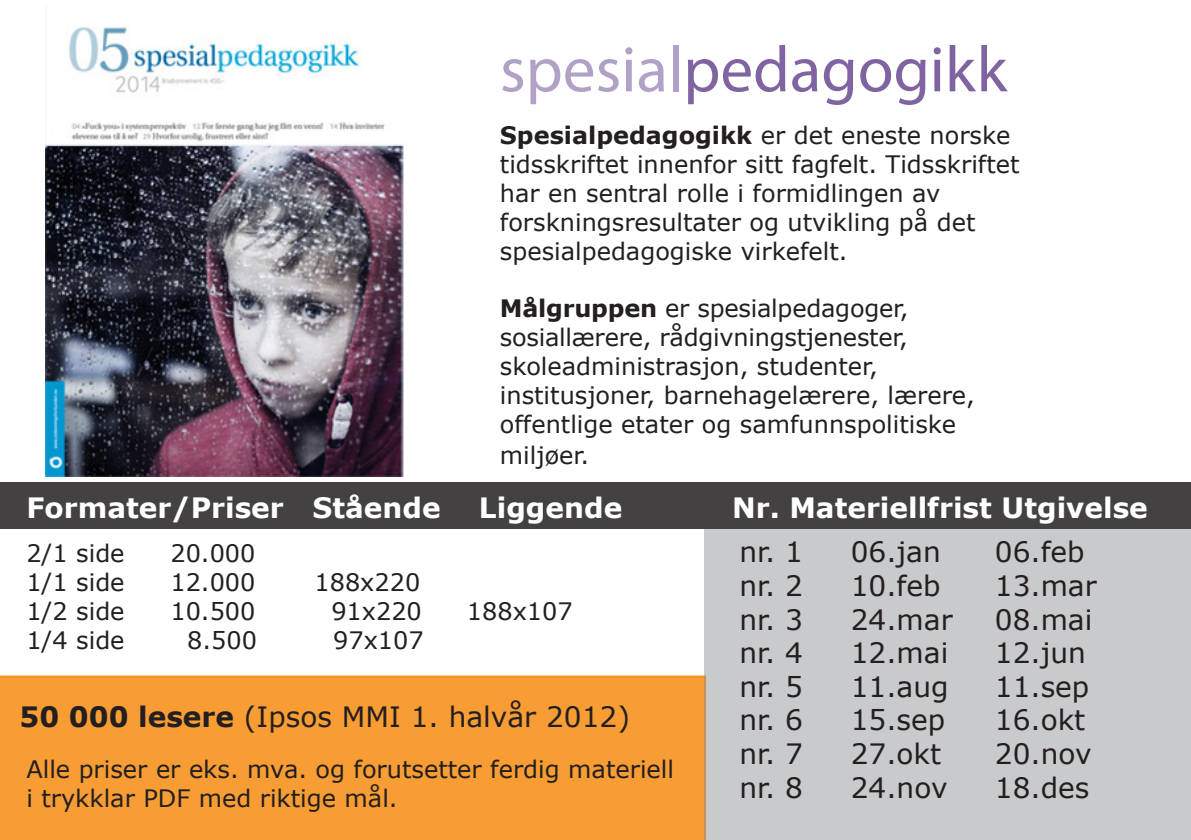
<style>
.page{position:relative;width:1191px;height:840px;background:#fff}
.page>*{position:absolute;margin:0;border:0;box-sizing:border-box;transform-origin:0 0}
.t1{font:65.2px "Myriad Pro";color:#8064a2}
.t2{font:28px "Verdana";color:#231f20}
.t3{font:700 28px "Verdana";color:#fff}
.t4{font:24px/28.8px "Verdana";color:#231f20}
.s1{color:#b2a1c7}
.s2{font-weight:700}
</style>
<div class="page">
<div style="left:0;top:675px;width:704px;height:164px;background:#f89d33"></div>
<div style="left:0;top:482px;width:1191px;height:47px;background:#444142"></div>
<div style="left:704px;top:529px;width:487px;height:310px;background:#c9cacb"></div>
<img style="left:46px;top:27px;width:358px;height:449px">
<p class="t1" style="left:500px;top:29px;width:509px"><span class="s1">spesial</span>pedagogikk</p>
<p class="t4" style="left:500px;top:121px;width:521px"><span class="s2">Spesialpedagogikk</span> er det eneste norske tidsskriftet innenfor sitt fagfelt. Tidsskriftet har en sentral rolle i formidlingen av</p>
<p class="t4" style="left:500px;top:207px;width:477px">forskningsresultater og utvikling på det</p>
<p class="t4" style="left:500px;top:236px;width:349px">spesialpedagogiske virkefelt.</p>
<p class="t4" style="left:500px;top:294px;width:410px"><span class="s2">Målgruppen</span> er spesialpedagoger,</p>
<p class="t4" style="left:500px;top:322px;width:409px">sosiallærere, rådgivningstjenester,</p>
<p class="t4" style="left:500px;top:351px;width:379px">skoleadministrasjon, studenter,</p>
<p class="t4" style="left:500px;top:380px;width:476px">institusjoner, barnehagelærere, lærere,</p>
<p class="t4" style="left:500px;top:408px;width:458px;line-height:31.2px">offentlige etater og samfunnspolitiske miljøer.</p>
<p class="t3" style="left:26px;top:488px;width:416px">Formater/Priser Stående</p>
<p class="t3" style="left:479px;top:488px;width:145px">Liggende</p>
<p class="t3" style="left:732px;top:488px;width:417px">Nr. Materiellfrist Utgivelse</p>
<p class="t2" style="left:739px;top:532px;width:65px">nr. 1</p>
<p class="t2" style="left:851px;top:532px;width:91px">06.jan</p>
<p class="t2" style="left:995px;top:532px;width:91px">06.feb</p>
<p class="t2" style="left:739px;top:566px;width:65px">nr. 2</p>
<p class="t2" style="left:851px;top:566px;width:91px">10.feb</p>
<p class="t2" style="left:995px;top:566px;width:103px">13.mar</p>
<p class="t2" style="left:739px;top:599px;width:65px">nr. 3</p>
<p class="t2" style="left:851px;top:599px;width:103px">24.mar</p>
<p class="t2" style="left:995px;top:599px;width:99px">08.mai</p>
<p class="t2" style="left:739px;top:633px;width:65px">nr. 4</p>
<p class="t2" style="left:851px;top:633px;width:99px">12.mai</p>
<p class="t2" style="left:995px;top:633px;width:92px">12.jun</p>
<p class="t2" style="left:739px;top:667px;width:65px">nr. 5</p>
<p class="t2" style="left:851px;top:667px;width:99px">11.aug</p>
<p class="t2" style="left:995px;top:667px;width:96px">11.sep</p>
<p class="t2" style="left:739px;top:700px;width:65px">nr. 6</p>
<p class="t2" style="left:851px;top:700px;width:96px">15.sep</p>
<p class="t2" style="left:995px;top:700px;width:92px">16.okt</p>
<p class="t2" style="left:739px;top:734px;width:65px">nr. 7</p>
<p class="t2" style="left:851px;top:734px;width:92px">27.okt</p>
<p class="t2" style="left:995px;top:734px;width:98px">20.nov</p>
<p class="t2" style="left:739px;top:767px;width:65px">nr. 8</p>
<p class="t2" style="left:851px;top:767px;width:98px">24.nov</p>
<p class="t2" style="left:995px;top:767px;width:96px">18.des</p>
<p class="t4" style="left:26px;top:538px;width:100px">2/1 side</p>
<p class="t4" style="left:170px;top:538px;width:87px">20.000</p>
<p class="t4" style="left:26px;top:567px;width:100px">1/1 side</p>
<p class="t4" style="left:170px;top:567px;width:87px">12.000</p>
<p class="t4" style="left:314px;top:567px;width:107px">188x220</p>
<p class="t4" style="left:26px;top:596px;width:100px">1/2 side</p>
<p class="t4" style="left:170px;top:596px;width:87px">10.500</p>
<p class="t4" style="left:331px;top:596px;width:92px">91x220</p>
<p class="t4" style="left:467px;top:596px;width:107px">188x107</p>
<p class="t4" style="left:26px;top:625px;width:100px">1/4 side</p>
<p class="t4" style="left:187px;top:625px;width:71px">8.500</p>
<p class="t4" style="left:333px;top:625px;width:92px">97x107</p>
<p class="t2" style="left:19px;top:697px;width:612px"><span class="s2">50 000 lesere</span> (Ipsos MMI 1. halvår 2012)</p>
<p class="t4" style="left:26px;top:754px;width:649px">Alle priser er eks. mva. og forutsetter ferdig materiell i trykklar PDF med riktige mål.</p>
</div>
